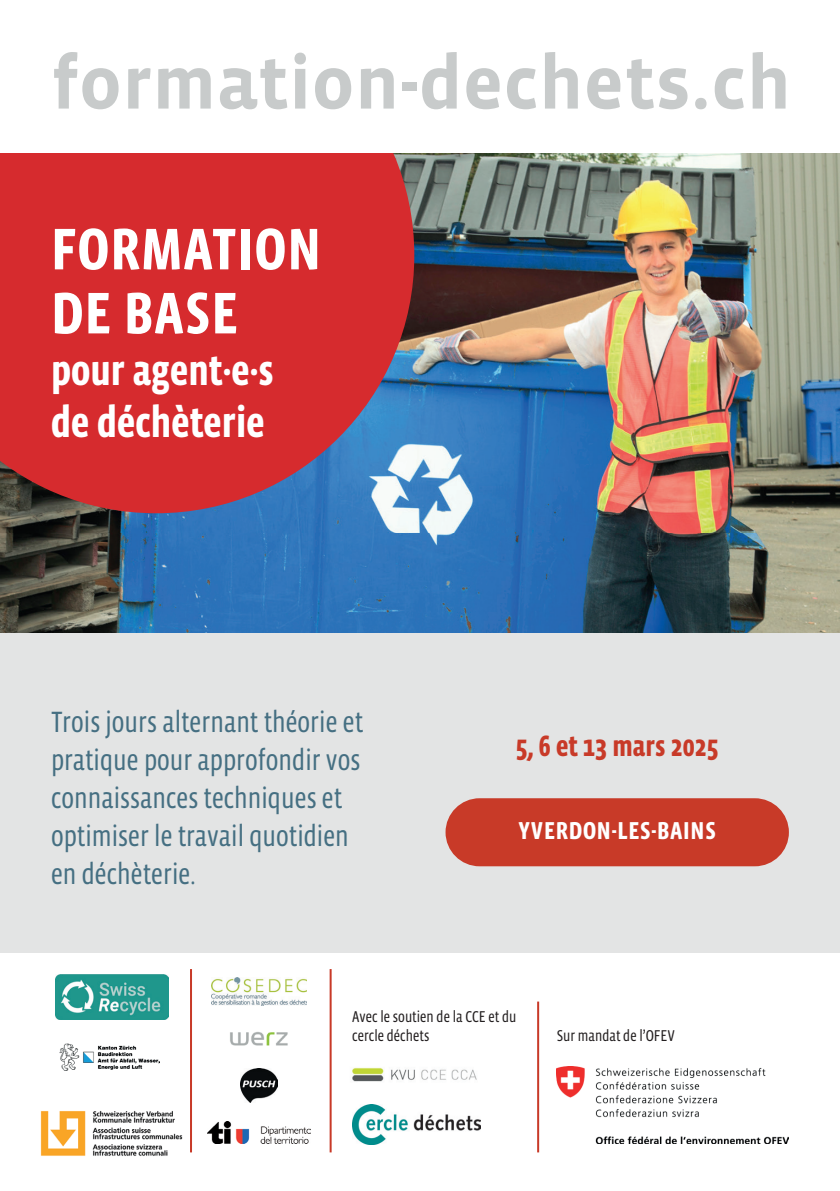
<style>
.page{position:relative;width:840px;height:1191px;background:#fff}
.page>*{position:absolute;margin:0;border:0;box-sizing:border-box;transform-origin:0 0}
.t1{font:700 76px "Vista Sans OTCE";color:#c8cbcb}
.t2{font:700 60px/64px "Vista Sans Nar OTCE";letter-spacing:.02em;color:#fff}
.t3{font:700 44px/52px "Vista Sans Nar OTCE";color:#fff}
.t4{font:30px/38px "Vista Sans Nar OTCE";color:#456f82}
.t5{font:700 30px "Vista Sans Nar OTCE";color:#c83a28}
.t6{font:700 25px "Vista Sans Nar OTCE";letter-spacing:.03em;color:#fff}
.t7{font:16px/19.2px "Vista Sans Nar OTCE";color:#231f20}
</style>
<div class="page">
<div style="left:0;top:533px;width:839px;height:419px;background:#e3e4e4"></div>
<div style="left:445px;top:798px;width:343px;height:68px;background:#c83a28;border-radius:34px"></div>
<img style="left:556px;top:1066px;width:232px;height:78px">
<img style="left:211px;top:977px;width:96px;height:28px">
<img style="left:352px;top:1104px;width:128px;height:40px">
<img style="left:352px;top:1067px;width:125px;height:15px">
<img style="left:240px;top:1068px;width:37px;height:34px">
<img style="left:40px;top:1111px;width:143px;height:45px">
<img style="left:55px;top:974px;width:113px;height:46px">
<img style="left:230px;top:1032px;width:58px;height:14px">
<img style="left:208px;top:1121px;width:102px;height:23px">
<hr style="left:190px;top:969px;width:2px;height:183px;background:#c83a28">
<hr style="left:329px;top:969px;width:2px;height:183px;background:#c83a28">
<hr style="left:537px;top:1001px;width:2px;height:151px;background:#c83a28">
<img style="left:1px;top:153px;width:838px;height:479px">
<svg style="left:0;top:153px;width:414px;height:360px;background:#c6353c"></svg>
<img style="left:59px;top:1043px;width:100px;height:27px">
<h1 class="t1" style="left:51px;top:40px;width:741px">formation-dechets.ch</h1>
<h2 class="t2" style="left:51px;top:217px;width:271px">FORMATION<br>DE BASE</h2>
<h3 class="t3" style="left:51px;top:344px;width:224px">pour agent·e·s de déchèterie</h3>
<p class="t4" style="left:51px;top:702px;width:313px">Trois jours alternant théorie et pratique pour approfondir vos connaissances techniques et optimiser le travail quotidien en déchèterie.</p>
<p class="t5" style="left:515px;top:728px;width:204px">5, 6 et 13 mars 2025</p>
<p class="t6" style="left:518px;top:816px;width:198px">YVERDON-LES-BAINS</p>
<p class="t7" style="left:352px;top:1006px;width:166px">Avec le soutien de la CCE et du cercle déchets</p>
<p class="t7" style="left:556px;top:1026px;width:120px">Sur mandat de l’OFEV</p>
</div>
